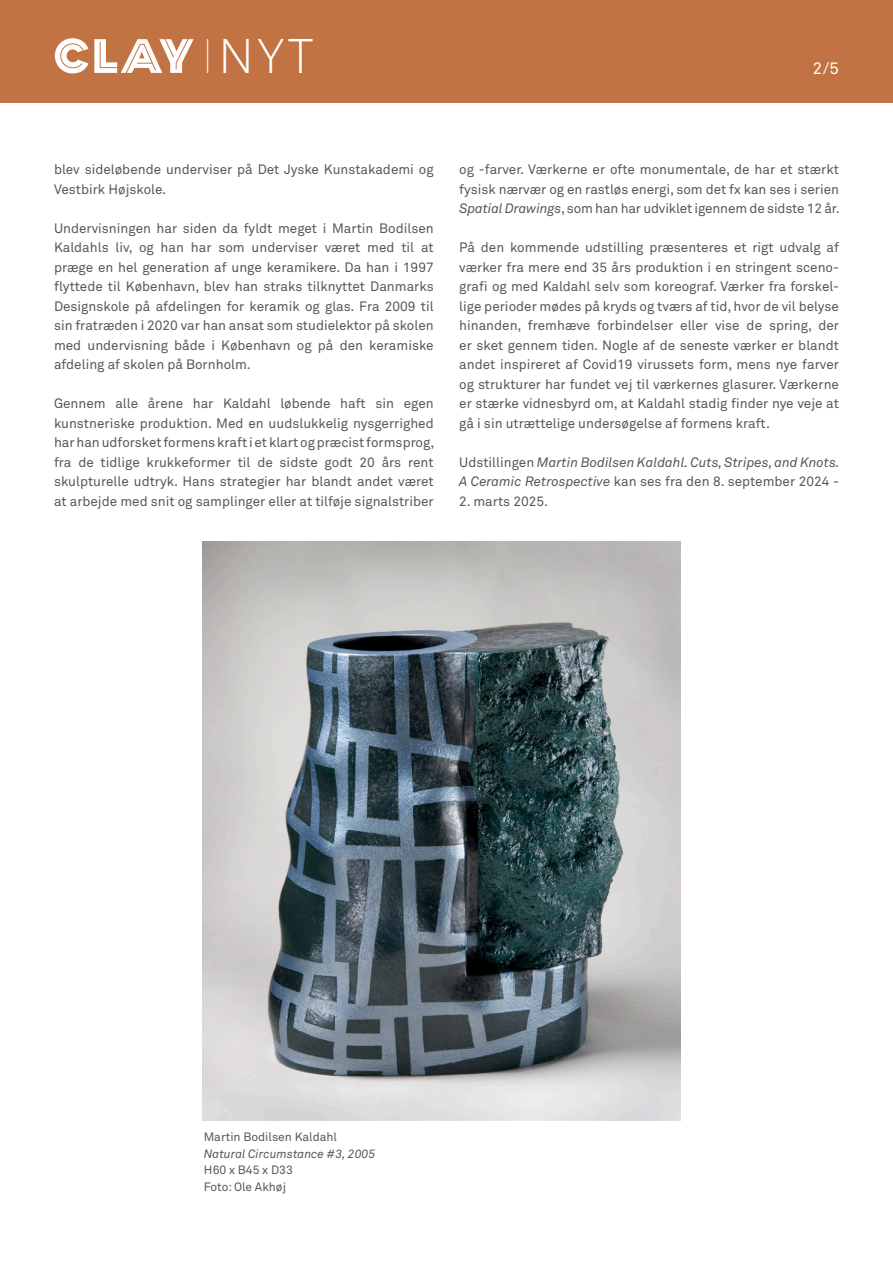
<style>
.page{position:relative;width:893px;height:1263px;background:#fff}
.page>*{position:absolute;margin:0;border:0;box-sizing:border-box;transform-origin:0 0}
.t1{font:300 48px "Akkurat Std";color:#fff;scale:.4 1}
.t2{font:16.5px "Akkurat Std";color:#fff}
.t3{font:13.5px/19.5px "Akkurat Std";color:#57585a;text-align:justify}
.t4{font:italic 13.5px/19.5px "Akkurat Std";color:#57585a}
.t5{font:12px/16.5px "Akkurat Std";color:#57585a}
.t6{font:italic 12px "Akkurat Std";color:#57585a}
.s1{font-style:italic}
.s2{font-style:normal}
</style>
<div class="page">
<div style="left:0;top:0;width:893px;height:102px;background:#c27343"></div>
<svg style="left:55px;top:38px;width:139px;height:35px"></svg>
<img style="left:203px;top:541px;width:477px;height:579px">
<h1 class="t1" style="left:205px;top:28px;width:272px">I NYT</h1>
<p class="t2" style="left:813px;top:58px;width:28px">2/5</p>
<p class="t3" style="left:54px;top:160px;width:381px">blev sideløbende underviser på Det Jyske Kunstakademi og<br>Vestbirk Højskole.</p>
<p class="t3" style="left:54px;top:218px;width:381px">Undervisningen har siden da fyldt meget i Martin Bodilsen Kaldahls liv, og han har som underviser været med til at præge en hel generation af unge keramikere. Da han i 1997 flyttede til København, blev han straks tilknyttet Danmarks Designskole på afdelingen for keramik og glas. Fra 2009 til sin fratræden i 2020 var han ansat som studielektor på skolen med undervisning både i København og på den keramiske afdeling af skolen på Bornholm.</p>
<p class="t3" style="left:54px;top:394px;width:382px">Gennem alle årene har Kaldahl løbende haft sin egen kunstneriske produktion. Med en uudslukkelig nysgerrighed har han udforsket formens kraft i et klart og præcist formsprog, fra de tidlige krukkeformer til de sidste godt 20 års rent skulpturelle udtryk. Hans strategier har blandt andet været at arbejde med snit og samplinger eller at tilføje signalstriber</p>
<p class="t3" style="left:459px;top:160px;width:382px">og -farver. Værkerne er ofte monumentale, de har et stærkt fysisk nærvær og en rastløs energi, som det fx kan ses i serien <span class="s1">Spatial Drawings</span>, som han har udviklet igennem de sidste 12 år.</p>
<p class="t3" style="left:459px;top:238px;width:381px">På den kommende udstilling præsenteres et rigt udvalg af værker fra mere end 35 års produktion i en stringent sceno&shy;grafi og med Kaldahl selv som koreograf. Værker fra forskel&shy;lige perioder mødes på kryds og tværs af tid, hvor de vil belyse hinanden, fremhæve forbindelser eller vise de spring, der er sket gennem tiden. Nogle af de seneste værker er blandt andet inspireret af Covid19 virussets form, mens nye farver og strukturer har fundet vej til værkernes glasurer. Værkerne er stærke vidnesbyrd om, at Kaldahl stadig finder nye veje at gå i sin utrættelige undersøgelse af formens kraft.</p>
<p class="t4" style="left:459px;top:452px;width:382px"><span class="s2">Udstillingen</span> Martin Bodilsen Kaldahl. Cuts, Stripes, and Knots.<br>A Ceramic Retrospective <span class="s2">kan ses fra den 8. september 2024 -</span></p>
<p class="t3" style="left:459px;top:491px;width:90px">2. marts 2025.</p>
<p class="t5" style="left:204px;top:1129px;width:135px">Martin Bodilsen Kaldahl</p>
<p class="t6" style="left:204px;top:1146px;width:173px">Natural Circumstance #3, 2005</p>
<p class="t5" style="left:204px;top:1162px;width:91px">H60 x B45 x D33<br>Foto: Ole Akhøj</p>
</div>
